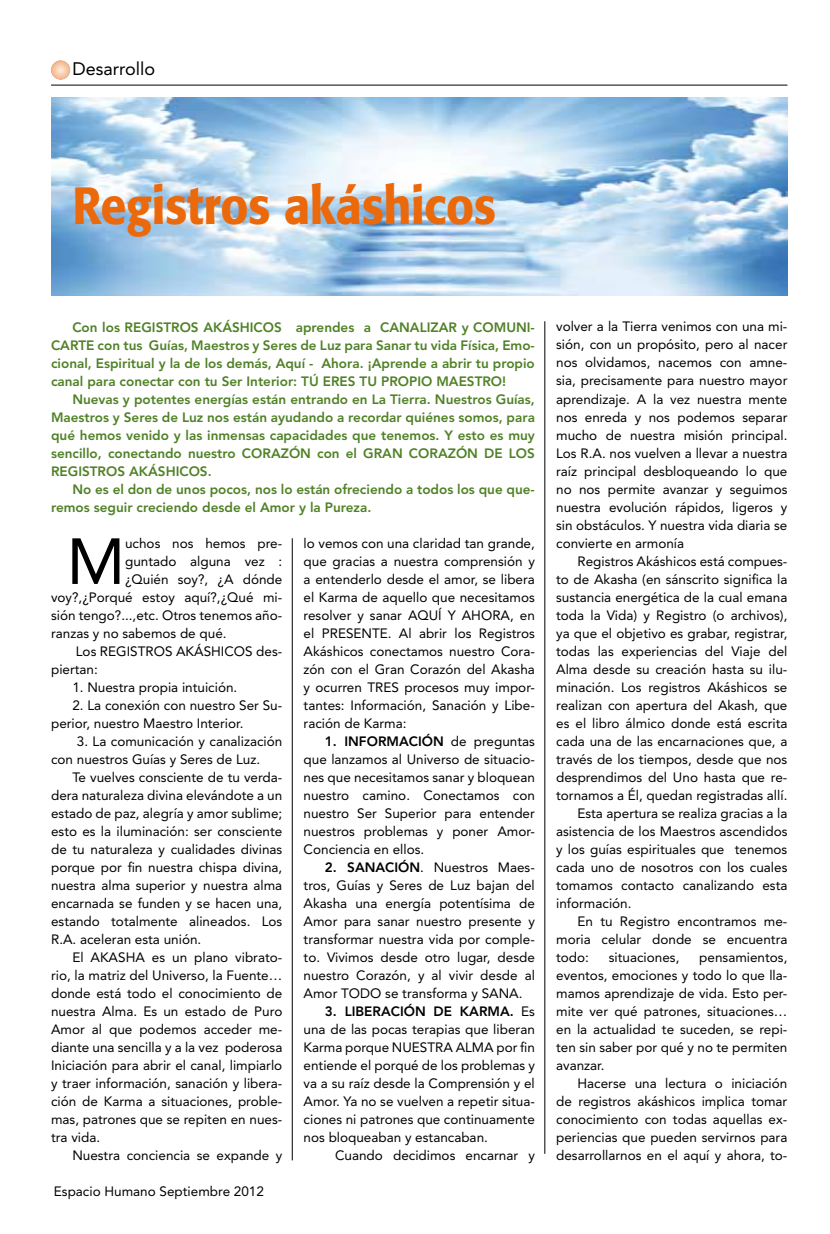
<style>
.page{position:relative;width:830px;height:1234px;background:#fff}
.page>*{position:absolute;margin:0;border:0;box-sizing:border-box;transform-origin:0 0}
.t1{font:64.35px "Avenir";color:#000}
.t2{font:500 51.6px "Formata";letter-spacing:-.01em;color:#eb690b;scale:.9 1}
.t3{font:18px "Avenir LT Std";color:#000}
.t4{font:13.5px/18px "Avenir";color:#000;text-align:justify}
.t5{font:800 13.5px/18px "Avenir";color:#4f8125;text-align:justify}
.s1{font-weight:800}
</style>
<div class="page">
<hr style="left:51px;top:85px;width:736px;height:1px;background:#000">
<div style="left:50px;top:59px;width:22px;height:21px;background:#fff;opacity:.94"></div>
<img style="left:51px;top:98px;width:736px;height:198px">
<hr style="left:292px;top:538px;width:1px;height:622px;background:#000">
<hr style="left:544px;top:321px;width:1px;height:832px;background:#000">
<h3 class="t3" style="left:72px;top:58px;width:84px">Desarrollo</h3>
<h2 class="t2" style="left:72px;top:174px;width:472px">Registros akáshicos</h2>
<p class="t5" style="left:51px;top:318px;width:485px;text-indent:21px">Con los REGISTROS AKÁSHICOS aprendes a CANALIZAR y COMUNI-CARTE con tus Guías, Maestros y Seres de Luz para Sanar tu vida Física, Emo&shy;cional, Espiritual y la de los demás, Aquí - Ahora. ¡Aprende a abrir tu propio canal para conectar con tu Ser Interior: TÚ ERES TU PROPIO MAESTRO!</p>
<p class="t5" style="left:51px;top:390px;width:485px;text-indent:21px">Nuevas y potentes energías están entrando en La Tierra. Nuestros Guías, Maestros y Seres de Luz nos están ayudando a recordar quiénes somos, para qué hemos venido y las inmensas capacidades que tenemos. Y esto es muy sencillo, conectando nuestro CORAZÓN con el GRAN CORAZÓN DE LOS REGISTROS AKÁSHICOS.</p>
<p class="t5" style="left:51px;top:480px;width:485px;text-indent:21px">No es el don de unos pocos, nos lo están ofreciendo a todos los que que&shy;remos seguir creciendo desde el Amor y la Pureza.</p>
<h1 class="t1" style="left:67px;top:524px;width:60px">M</h1>
<p class="t4" style="left:125px;top:534px;width:159px">uchos nos hemos pre-</p>
<p class="t4" style="left:303px;top:534px;width:233px">lo vemos con una claridad tan grande, que gracias a nuestra comprensión y a entenderlo desde el amor, se libera el Karma de aquello que necesitamos resolver y sanar AQUÍ Y AHORA, en el PRESENTE. Al abrir los Registros Akáshicos conectamos nuestro Cora&shy;zón con el Gran Corazón del Akasha y ocurren TRES procesos muy impor&shy;tantes: Información, Sanación y Libe&shy;ración de Karma:</p>
<p class="t4" style="left:303px;top:732px;width:233px;text-indent:21px"><span class="s1">1. INFORMACIÓN</span> de preguntas que lanzamos al Universo de situacio&shy;nes que necesitamos sanar y bloquean nuestro camino. Conectamos con nuestro Ser Superior para entender nuestros problemas y poner Amor-Conciencia en ellos.</p>
<p class="t4" style="left:303px;top:858px;width:233px;text-indent:21px"><span class="s1">2. SANACIÓN</span>. Nuestros Maes&shy;tros, Guías y Seres de Luz bajan del Akasha una energía potentísima de Amor para sanar nuestro presente y transformar nuestra vida por comple&shy;to. Vivimos desde otro lugar, desde nuestro Corazón, y al vivir desde al Amor TODO se transforma y SANA.</p>
<p class="t4" style="left:303px;top:1002px;width:233px;text-indent:21px"><span class="s1">3. LIBERACIÓN DE KARMA.</span> Es una de las pocas terapias que liberan Karma porque NUESTRA ALMA por fin entiende el porqué de los problemas y va a su raíz desde la Comprensión y el Amor. Ya no se vuelven a repetir situa&shy;ciones ni patrones que continuamente nos bloqueaban y estancaban.</p>
<p class="t4" style="left:335px;top:1146px;width:201px">Cuando decidimos encarnar y</p>
<p class="t4" style="left:125px;top:552px;width:159px">guntado alguna vez :</p>
<p class="t4" style="left:125px;top:570px;width:159px">¿Quién soy?, ¿A dónde</p>
<p class="t4" style="left:51px;top:588px;width:233px">voy?,¿Porqué estoy aquí?,¿Qué mi-</p>
<p class="t4" style="left:51px;top:606px;width:233px">sión tengo?...,etc. Otros tenemos año-</p>
<p class="t4" style="left:51px;top:624px;width:177px">ranzas y no sabemos de qué.</p>
<p class="t4" style="left:76px;top:642px;width:208px">Los REGISTROS AKÁSHICOS des-</p>
<p class="t4" style="left:51px;top:660px;width:48px">piertan:</p>
<p class="t4" style="left:72px;top:678px;width:166px">1. Nuestra propia intuición.</p>
<p class="t4" style="left:51px;top:696px;width:233px;text-indent:21px">2. La conexión con nuestro Ser Su&shy;perior, nuestro Maestro Interior.</p>
<p class="t4" style="left:51px;top:732px;width:233px;text-indent:26px">3. La comunicación y canalización con nuestros Guías y Seres de Luz.</p>
<p class="t4" style="left:51px;top:768px;width:233px;text-indent:21px">Te vuelves consciente de tu verda&shy;dera naturaleza divina elevándote a un estado de paz, alegría y amor sublime; esto es la iluminación: ser consciente de tu naturaleza y cualidades divinas porque por fin nuestra chispa divina, nuestra alma superior y nuestra alma encarnada se funden y se hacen una, estando totalmente alineados. Los R.A. aceleran esta unión.</p>
<p class="t4" style="left:51px;top:948px;width:233px;text-indent:21px">El AKASHA es un plano vibrato&shy;rio, la matriz del Universo, la Fuente… donde está todo el conocimiento de nuestra Alma. Es un estado de Puro Amor al que podemos acceder me&shy;diante una sencilla y a la vez poderosa Iniciación para abrir el canal, limpiarlo y traer información, sanación y libera&shy;ción de Karma a situaciones, proble&shy;mas, patrones que se repiten en nues&shy;tra vida.</p>
<p class="t4" style="left:72px;top:1146px;width:211px">Nuestra conciencia se expande y</p>
<p class="t4" style="left:54px;top:1182px;width:211px">Espacio Humano Septiembre 2012</p>
<p class="t4" style="left:556px;top:318px;width:233px">volver a la Tierra venimos con una mi&shy;sión, con un propósito, pero al nacer nos olvidamos, nacemos con amne&shy;sia, precisamente para nuestro mayor aprendizaje. A la vez nuestra mente nos enreda y nos podemos separar mucho de nuestra misión principal.<br>Los R.A. nos vuelven a llevar a nuestra raíz principal desbloqueando lo que no nos permite avanzar y seguimos nuestra evolución rápidos, ligeros y sin obstáculos. Y nuestra vida diaria se convierte en armonía</p>
<p class="t4" style="left:577px;top:552px;width:211px">Registros Akáshicos está compues-</p>
<p class="t4" style="left:556px;top:570px;width:233px">to de Akasha (en sánscrito significa la</p>
<p class="t4" style="left:556px;top:588px;width:233px">sustancia energética de la cual emana</p>
<p class="t4" style="left:556px;top:605px;width:233px">toda la Vida) y Registro (o archivos),</p>
<p class="t4" style="left:556px;top:623px;width:233px">ya que el objetivo es grabar, registrar,</p>
<p class="t4" style="left:556px;top:641px;width:233px">todas las experiencias del Viaje del</p>
<p class="t4" style="left:556px;top:659px;width:232px">Alma desde su creación hasta su ilu-</p>
<p class="t4" style="left:556px;top:677px;width:232px">minación. Los registros Akáshicos se</p>
<p class="t4" style="left:556px;top:695px;width:233px">realizan con apertura del Akash, que</p>
<p class="t4" style="left:556px;top:713px;width:233px">es el libro álmico donde está escrita</p>
<p class="t4" style="left:556px;top:731px;width:232px">cada una de las encarnaciones que, a</p>
<p class="t4" style="left:556px;top:749px;width:232px">través de los tiempos, desde que nos</p>
<p class="t4" style="left:556px;top:767px;width:233px">desprendimos del Uno hasta que re-</p>
<p class="t4" style="left:556px;top:785px;width:233px">tornamos a Él, quedan registradas allí.</p>
<p class="t4" style="left:577px;top:803px;width:211px">Esta apertura se realiza gracias a la</p>
<p class="t4" style="left:556px;top:821px;width:233px">asistencia de los Maestros ascendidos</p>
<p class="t4" style="left:556px;top:839px;width:232px">y los guías espirituales que tenemos</p>
<p class="t4" style="left:556px;top:857px;width:233px">cada uno de nosotros con los cuales</p>
<p class="t4" style="left:556px;top:875px;width:233px">tomamos contacto canalizando esta</p>
<p class="t4" style="left:556px;top:893px;width:77px">información.</p>
<p class="t4" style="left:577px;top:911px;width:211px">En tu Registro encontramos me-</p>
<p class="t4" style="left:556px;top:929px;width:233px">moria celular donde se encuentra</p>
<p class="t4" style="left:556px;top:947px;width:34px">todo:</p>
<p class="t4" style="left:608px;top:947px;width:72px">situaciones,</p>
<p class="t4" style="left:556px;top:947px;width:233px;text-indent:143px">pensamientos, eventos, emociones y todo lo que lla&shy;mamos aprendizaje de vida. Esto per&shy;mite ver qué patrones, situaciones… en la actualidad te suceden, se repi&shy;ten sin saber por qué y no te permiten avanzar.</p>
<p class="t4" style="left:556px;top:1073px;width:233px;text-indent:21px">Hacerse una lectura o iniciación de registros akáshicos implica tomar conocimiento con todas aquellas ex&shy;periencias que pueden servirnos para desarrollarnos en el aquí y ahora, to-</p>
</div>
